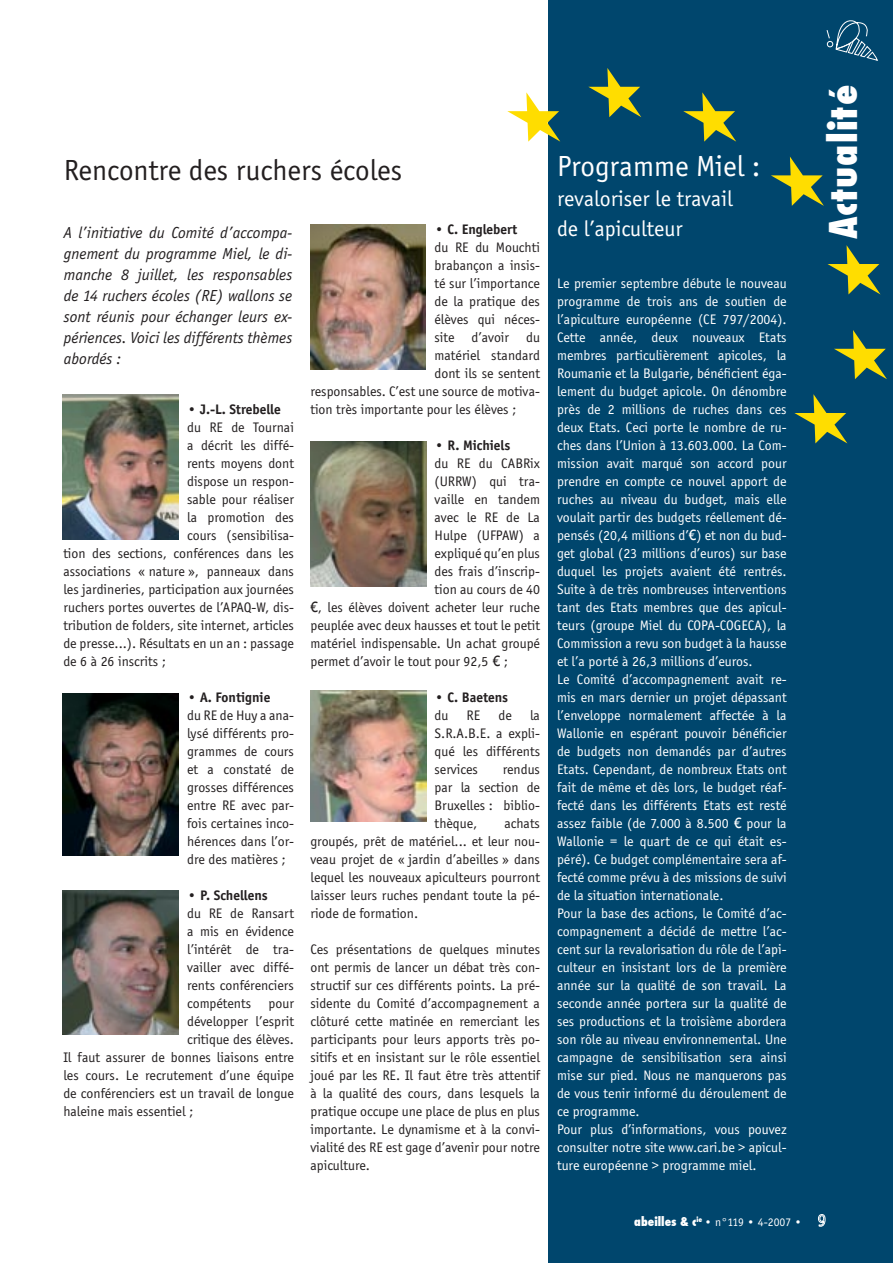
<style>
.page{position:relative;width:893px;height:1263px;background:#fff}
.page>*{position:absolute;margin:0;border:0;box-sizing:border-box;transform-origin:0 0}
.t1{font:800 condensed 37.5px "Futura";letter-spacing:.03em;color:#fff}
.t2{font:30px "Officina Sans";color:#231f20}
.t3{font:30px "Officina Sans";color:#fff}
.t4{font:22.5px/30px "Officina Sans";color:#fff}
.t5{font:italic 16.5px/21px "Officina Sans";color:#231f20;text-align:justify}
.t6{font:14.25px/18px "Officina Sans";color:#231f20;text-align:justify}
.t7{font:14.25px/18px "Officina Sans";color:#fff;text-align:justify}
.t8{font:700 14.25px/18px "Officina Sans";color:#231f20}
.t9{font:12px "Officina Sans";color:#fff}
.s1{font-weight:400}
.s2{font-weight:700}
.s3{font-family:"Trebuchet MS"}
.s4{font-family:"Futura";font-weight:800;font-stretch:condensed}
</style>
<div class="page">
<div style="left:548px;top:0;width:345px;height:1263px;background:#00466d"></div>
<svg style="left:507px;top:92px;width:53px;height:50px"></svg>
<svg style="left:794px;top:394px;width:53px;height:49px"></svg>
<svg style="left:834px;top:330px;width:53px;height:49px"></svg>
<svg style="left:827px;top:245px;width:53px;height:49px"></svg>
<svg style="left:771px;top:157px;width:53px;height:49px"></svg>
<svg style="left:683px;top:92px;width:53px;height:50px"></svg>
<svg style="left:588px;top:68px;width:53px;height:49px"></svg>
<img style="left:63px;top:394px;width:116px;height:145px">
<img style="left:63px;top:693px;width:115px;height:162px">
<img style="left:63px;top:890px;width:116px;height:145px">
<img style="left:310px;top:225px;width:116px;height:144px">
<img style="left:310px;top:441px;width:116px;height:145px">
<img style="left:310px;top:691px;width:116px;height:130px">
<svg style="left:826px;top:20px;width:52px;height:41px"></svg>
<svg style="left:818px;top:1214px;width:7px;height:12px"></svg>
<p class="t2" style="left:64px;top:153px;width:340px">Rencontre des ruchers écoles</p>
<p class="t5" style="left:64px;top:222px;width:230px">A l’initiative du Comité d’accompa&shy;gnement du programme Miel, le di&shy;manche 8 juillet, les responsables de 14 ruchers écoles (RE) wallons se sont réunis pour échanger leurs ex&shy;périences. Voici les différents thèmes abordés :</p>
<p class="t8" style="left:187px;top:400px;width:95px"><span class="s1">•</span> J.-L. Strebelle</p>
<p class="t6" style="left:187px;top:418px;width:108px">du RE de Tournai</p>
<p class="t6" style="left:187px;top:436px;width:108px">a décrit les diffé-</p>
<p class="t6" style="left:187px;top:454px;width:108px">rents moyens dont</p>
<p class="t6" style="left:187px;top:472px;width:108px">dispose un respon-</p>
<p class="t6" style="left:187px;top:490px;width:108px">sable pour réaliser</p>
<p class="t6" style="left:187px;top:508px;width:108px">la promotion des</p>
<p class="t6" style="left:187px;top:526px;width:108px">cours (sensibilisa-</p>
<p class="t6" style="left:63px;top:544px;width:232px">tion des sections, conférences dans les</p>
<p class="t6" style="left:63px;top:562px;width:232px">associations « nature », panneaux dans</p>
<p class="t6" style="left:63px;top:580px;width:232px">les jardineries, participation aux journées</p>
<p class="t6" style="left:63px;top:598px;width:232px">ruchers portes ouvertes de l’APAQ-W, dis-</p>
<p class="t6" style="left:63px;top:616px;width:232px">tribution de folders, site internet, articles</p>
<p class="t6" style="left:63px;top:634px;width:232px">de presse...). Résultats en un an : passage</p>
<p class="t6" style="left:63px;top:652px;width:104px">de 6 à 26 inscrits ;</p>
<p class="t6" style="left:187px;top:688px;width:108px;text-align:left">• <span class="s2">A. Fontignie<br></span>du RE de Huy a ana&shy;lysé différents pro&shy;grammes de cours et a constaté de grosses différences entre RE avec par&shy;fois certaines inco&shy;hérences dans l’or&shy;dre des matières ;</p>
<p class="t8" style="left:187px;top:886px;width:82px"><span class="s1">•</span> P. Schellens</p>
<p class="t6" style="left:187px;top:904px;width:108px">du RE de Ransart</p>
<p class="t6" style="left:187px;top:922px;width:108px">a mis en évidence</p>
<p class="t6" style="left:187px;top:940px;width:108px">l’intérêt de tra-</p>
<p class="t6" style="left:187px;top:958px;width:108px">vailler avec diffé-</p>
<p class="t6" style="left:187px;top:976px;width:108px">rents conférenciers</p>
<p class="t6" style="left:187px;top:994px;width:108px">compétents pour</p>
<p class="t6" style="left:187px;top:1012px;width:108px">développer l’esprit</p>
<p class="t6" style="left:187px;top:1030px;width:108px">critique des élèves.</p>
<p class="t6" style="left:63px;top:1048px;width:232px">Il faut assurer de bonnes liaisons entre</p>
<p class="t6" style="left:63px;top:1066px;width:232px">les cours. Le recrutement d’une équipe</p>
<p class="t6" style="left:63px;top:1084px;width:232px">de conférenciers est un travail de longue</p>
<p class="t6" style="left:63px;top:1102px;width:131px">haleine mais essentiel ;</p>
<p class="t8" style="left:435px;top:220px;width:84px"><span class="s1">•</span> C. Englebert</p>
<p class="t6" style="left:435px;top:238px;width:107px">du RE du Mouchti</p>
<p class="t6" style="left:435px;top:256px;width:107px">brabançon a insis-</p>
<p class="t6" style="left:435px;top:274px;width:107px">té sur l’importance</p>
<p class="t6" style="left:435px;top:292px;width:107px">de la pratique des</p>
<p class="t6" style="left:435px;top:310px;width:107px">élèves qui néces-</p>
<p class="t6" style="left:435px;top:328px;width:107px">site d’avoir du</p>
<p class="t6" style="left:435px;top:346px;width:107px">matériel standard</p>
<p class="t6" style="left:435px;top:364px;width:107px">dont ils se sentent</p>
<p class="t6" style="left:310px;top:382px;width:231px">responsables. C’est une source de motiva-</p>
<p class="t6" style="left:310px;top:400px;width:207px">tion très importante pour les élèves ;</p>
<p class="t8" style="left:435px;top:436px;width:77px"><span class="s1">•</span> R. Michiels</p>
<p class="t6" style="left:435px;top:454px;width:107px">du RE du CABRix</p>
<p class="t6" style="left:435px;top:472px;width:107px">(URRW) qui tra-</p>
<p class="t6" style="left:435px;top:490px;width:107px">vaille en tandem</p>
<p class="t6" style="left:435px;top:508px;width:107px">avec le RE de La</p>
<p class="t6" style="left:435px;top:526px;width:107px">Hulpe (UFPAW) a</p>
<p class="t6" style="left:435px;top:544px;width:107px">expliqué qu’en plus</p>
<p class="t6" style="left:435px;top:562px;width:107px">des frais d’inscrip-</p>
<p class="t6" style="left:435px;top:580px;width:107px">tion au cours de 40</p>
<p class="t6" style="left:310px;top:598px;width:231px"><span class="s3">€</span>, les élèves doivent acheter leur ruche</p>
<p class="t6" style="left:310px;top:616px;width:231px">peuplée avec deux hausses et tout le petit</p>
<p class="t6" style="left:310px;top:634px;width:231px">matériel indispensable. Un achat groupé</p>
<p class="t6" style="left:310px;top:652px;width:199px">permet d’avoir le tout pour 92,5 <span class="s3">€</span> ;</p>
<p class="t8" style="left:435px;top:688px;width:75px"><span class="s1">•</span> C. Baetens <span class="s1">du</span></p>
<p class="t6" style="left:435px;top:706px;width:107px;text-indent:95px">la S.R.A.B.E. a expli&shy;qué les différents services</p>
<p class="t6" style="left:467px;top:706px;width:15px">RE</p>
<p class="t6" style="left:498px;top:706px;width:15px">de</p>
<p class="t6" style="left:435px;top:760px;width:107px;text-indent:68px">rendus par la section de Bruxelles : biblio&shy;thèque,</p>
<p class="t6" style="left:310px;top:814px;width:231px;text-indent:194px">achats groupés, prêt de matériel... et leur nou&shy;veau projet de « jardin d’abeilles » dans lequel les nouveaux apiculteurs pourront laisser leurs ruches pendant toute la pé&shy;riode de formation.</p>
<p class="t6" style="left:310px;top:940px;width:231px">Ces présentations de quelques minutes ont permis de lancer un débat très con&shy;structif sur ces différents points. La pré&shy;sidente du Comité d’accompagnement a clôturé cette matinée en remerciant les participants pour leurs apports très po&shy;sitifs et en insistant sur le rôle essentiel joué par les RE. Il faut être très attentif à la qualité des cours, dans lesquels la pratique occupe une place de plus en plus importante. Le dynamisme et à la convi&shy;vialité des RE est gage d’avenir pour notre apiculture.</p>
<p class="t3" style="left:557px;top:149px;width:205px">Programme Miel :</p>
<p class="t4" style="left:557px;top:184px;width:177px">revaloriser le travail de l’apiculteur</p>
<p class="t7" style="left:557px;top:274px;width:231px">Le premier septembre débute le nouveau programme de trois ans de soutien de l’apiculture européenne (CE 797/2004).<br>Cette année, deux nouveaux Etats membres particulièrement apicoles, la Roumanie et la Bulgarie, bénéficient éga&shy;lement du budget apicole. On dénombre près de 2 millions de ruches dans ces deux Etats. Ceci porte le nombre de ru&shy;ches dans l’Union à 13.603.000. La Com&shy;mission avait marqué son accord pour prendre en compte ce nouvel apport de ruches au niveau du budget, mais elle voulait partir des budgets réellement dé&shy;pensés (20,4 millions d’<span class="s3">€</span>) et non du bud&shy;get global (23 millions d’euros) sur base duquel les projets avaient été rentrés.<br>Suite à de très nombreuses interventions tant des Etats membres que des apicul&shy;teurs (groupe Miel du COPA-COGECA), la Commission a revu son budget à la hausse et l’a porté à 26,3 millions d’euros.</p>
<p class="t7" style="left:557px;top:670px;width:231px">Le Comité d’accompagnement avait re&shy;mis en mars dernier un projet dépassant l’enveloppe normalement affectée à la Wallonie en espérant pouvoir bénéficier de budgets non demandés par d’autres Etats. Cependant, de nombreux Etats ont fait de même et dès lors, le budget réaf&shy;fecté dans les différents Etats est resté assez faible (de 7.000 à 8.500 <span class="s3">€</span> pour la Wallonie = le quart de ce qui était es&shy;péré). Ce budget complémentaire sera af&shy;fecté comme prévu à des missions de suivi de la situation internationale.</p>
<p class="t7" style="left:557px;top:904px;width:231px">Pour la base des actions, le Comité d’ac&shy;compagnement a décidé de mettre l’ac&shy;cent sur la revalorisation du rôle de l’api&shy;culteur en insistant lors de la première année sur la qualité de son travail. La seconde année portera sur la qualité de ses productions et la troisième abordera son rôle au niveau environnemental. Une campagne de sensibilisation sera ainsi mise sur pied. Nous ne manquerons pas de vous tenir informé du déroulement de ce programme.</p>
<p class="t7" style="left:557px;top:1120px;width:231px">Pour plus d’informations, vous pouvez consulter notre site www.cari.be &gt; apicul&shy;ture européenne &gt; programme miel.</p>
<p class="t9" style="left:634px;top:1215px;width:169px"><span class="s4">abeilles &amp; c</span><sup>ie</sup> • n°119 • 4-2007 •</p>
<p class="t1" style="left:818px;top:239px;width:156px;rotate:-90deg">Actualité</p>
</div>
